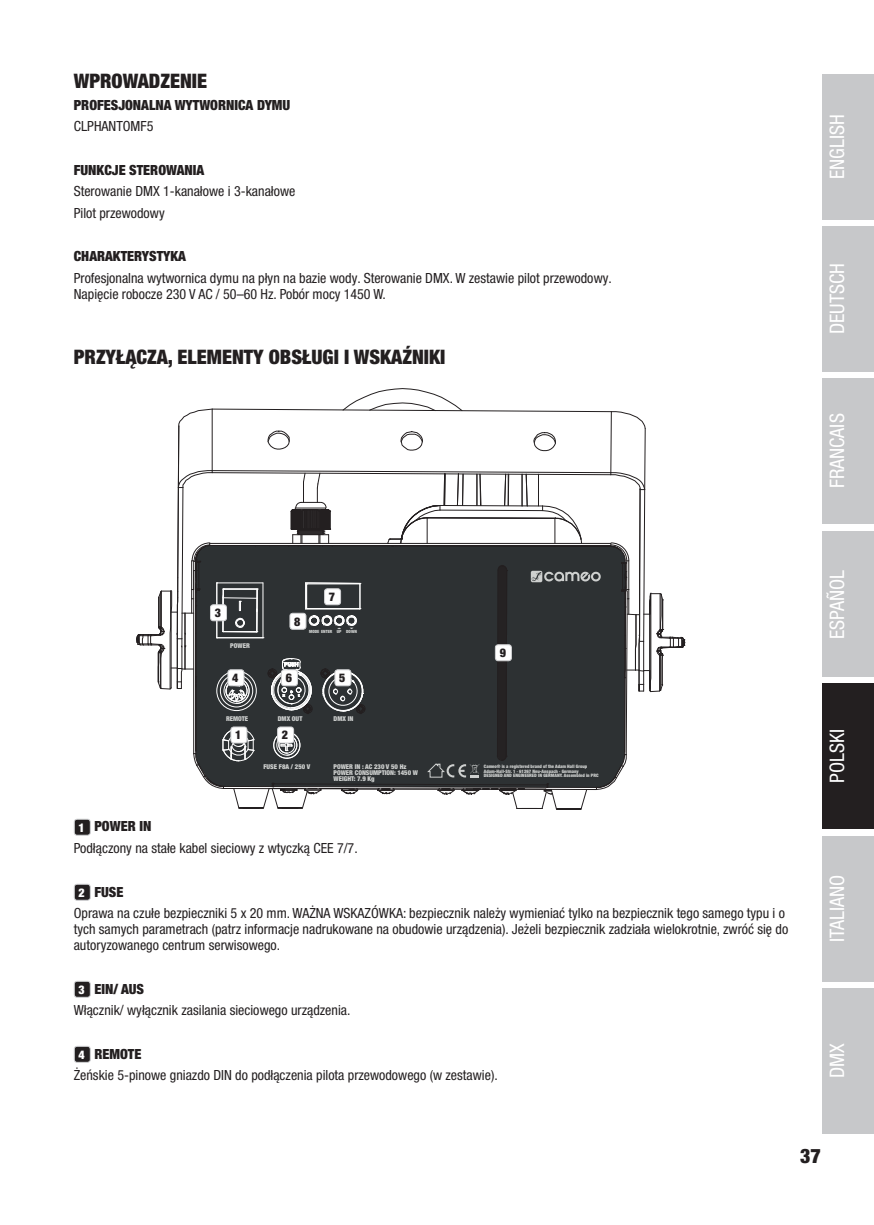
<style>
.page{position:relative;width:874px;height:1225px;background:#fff}
.page>*{position:absolute;margin:0;border:0;box-sizing:border-box;transform-origin:0 0}
.t1{font:900 condensed 20px "Helvetica Neue LT Pro";color:#231f20}
.t2{font:condensed 20px "Helvetica Neue LT Std";color:#fff}
.t3{font:900 condensed 20px "Helvetica Neue LT Std";color:#231f20}
.t4{font:condensed 14px/21.6px "Helvetica Neue LT Pro";color:#231f20}
.t5{font:900 condensed 14px "Helvetica Neue LT Pro";color:#231f20}
.t6{font:900 condensed 12px "Helvetica Neue LT Pro";color:#231f20}
.t7{font:900 condensed 6.6px/6px "Helvetica Neue LT Pro";color:#ced0cf}
.t8{font:900 condensed 4.6px/4.6px "Helvetica Neue LT Pro";color:#ced0cf}
.t9{font:900 condensed 4.4px "Helvetica Neue LT Pro";color:#ced0cf}
.s1{font-weight:900;font-size:12px;color:#fff}
.s2{font-weight:900}
</style>
<div class="page">
<div style="left:821px;top:988px;width:52px;height:146px;background:#c7c8ca"></div>
<div style="left:821px;top:74px;width:52px;height:145px;background:#c7c8ca"></div>
<div style="left:821px;top:226px;width:52px;height:145px;background:#c7c8ca"></div>
<div style="left:821px;top:378px;width:52px;height:146px;background:#c7c8ca"></div>
<div style="left:821px;top:531px;width:52px;height:146px;background:#c7c8ca"></div>
<div style="left:821px;top:683px;width:52px;height:146px;background:#231f20"></div>
<div style="left:821px;top:836px;width:52px;height:145px;background:#c7c8ca"></div>
<svg style="left:137px;top:388px;width:547px;height:421px"></svg>
<div style="left:497px;top:565px;width:9px;height:195px;background:#231f20;border-radius:4px"></div>
<div style="left:210px;top:605px;width:16px;height:16px;background:#fff;border-radius:3px"></div>
<div style="left:210px;top:604px;width:17px;height:17px;border:1px solid #d1d2d4;border-radius:3px"></div>
<div style="left:324px;top:589px;width:16px;height:16px;background:#fff;border-radius:3px"></div>
<div style="left:324px;top:588px;width:17px;height:17px;border:1px solid #d1d2d4;border-radius:3px"></div>
<div style="left:290px;top:613px;width:16px;height:16px;background:#fff;border-radius:3px"></div>
<div style="left:289px;top:613px;width:17px;height:17px;border:1px solid #d1d2d4;border-radius:3px"></div>
<div style="left:228px;top:670px;width:16px;height:16px;background:#fff;border-radius:3px"></div>
<div style="left:227px;top:669px;width:17px;height:17px;border:1px solid #d1d2d4;border-radius:3px"></div>
<div style="left:281px;top:670px;width:16px;height:16px;background:#fff;border-radius:3px"></div>
<div style="left:281px;top:669px;width:17px;height:17px;border:1px solid #d1d2d4;border-radius:3px"></div>
<div style="left:335px;top:670px;width:16px;height:16px;background:#fff;border-radius:3px"></div>
<div style="left:334px;top:669px;width:17px;height:17px;border:1px solid #d1d2d4;border-radius:3px"></div>
<div style="left:231px;top:727px;width:16px;height:16px;background:#fff;border-radius:3px"></div>
<div style="left:230px;top:726px;width:17px;height:17px;border:1px solid #d1d2d4;border-radius:3px"></div>
<div style="left:277px;top:727px;width:16px;height:16px;background:#fff;border-radius:3px"></div>
<div style="left:277px;top:726px;width:17px;height:17px;border:1px solid #d1d2d4;border-radius:3px"></div>
<div style="left:495px;top:645px;width:16px;height:16px;background:#fff;border-radius:3px"></div>
<div style="left:494px;top:644px;width:17px;height:17px;border:1px solid #d1d2d4;border-radius:3px"></div>
<div style="left:74px;top:819px;width:16px;height:16px;background:#231f20;border-radius:3px"></div>
<div style="left:74px;top:818px;width:17px;height:17px;border:1px solid #d1d2d4;border-radius:3px"></div>
<div style="left:74px;top:884px;width:16px;height:16px;background:#231f20;border-radius:3px"></div>
<div style="left:74px;top:883px;width:17px;height:17px;border:1px solid #d1d2d4;border-radius:3px"></div>
<div style="left:74px;top:981px;width:16px;height:16px;background:#231f20;border-radius:3px"></div>
<div style="left:74px;top:980px;width:17px;height:17px;border:1px solid #d1d2d4;border-radius:3px"></div>
<div style="left:74px;top:1046px;width:16px;height:16px;background:#231f20;border-radius:3px"></div>
<div style="left:74px;top:1045px;width:17px;height:17px;border:1px solid #d1d2d4;border-radius:3px"></div>
<h1 class="t1" style="left:74px;top:69px;width:135px">WPROWADZENIE</h1>
<p class="t5" style="left:74px;top:96px;width:218px">PROFESJONALNA WYTWORNICA DYMU</p>
<p class="t4" style="left:74px;top:115px;width:81px">CLPHANTOMF5</p>
<p class="t5" style="left:74px;top:161px;width:132px">FUNKCJE STEROWANIA</p>
<p class="t4" style="left:74px;top:180px;width:223px">Sterowanie DMX 1-kanałowe i 3-kanałowe<br>Pilot przewodowy</p>
<p class="t5" style="left:74px;top:248px;width:114px">CHARAKTERYSTYKA</p>
<p class="t4" style="left:74px;top:270px;width:539px;line-height:16px">Profesjonalna wytwornica dymu na płyn na bazie wody. Sterowanie DMX. W zestawie pilot przewodowy.<br>Napięcie robocze 230 V AC / 50–60 Hz. Pobór mocy 1450 W.</p>
<h1 class="t1" style="left:74px;top:345px;width:373px">PRZYŁĄCZA, ELEMENTY OBSŁUGI I WSKAŹNIKI</h1>
<h1 class="t2" style="left:824px;top:179px;width:66px;rotate:-90deg">ENGLISH</h1>
<h1 class="t2" style="left:824px;top:334px;width:73px;rotate:-90deg">DEUTSCH</h1>
<h1 class="t2" style="left:824px;top:488px;width:76px;rotate:-90deg">FRANCAIS</h1>
<p class="t6" style="left:215px;top:605px;width:8px">3</p>
<p class="t7" style="left:230px;top:642px;width:21px">POWER</p>
<p class="t6" style="left:294px;top:614px;width:8px">8</p>
<p class="t6" style="left:329px;top:589px;width:8px">7</p>
<p class="t9" style="left:309px;top:628px;width:49px">MODE ENTER UP DOWN</p>
<p class="t6" style="left:232px;top:670px;width:8px">4</p>
<p class="t6" style="left:286px;top:670px;width:8px">6</p>
<p class="t6" style="left:339px;top:670px;width:8px">5</p>
<p class="t7" style="left:226px;top:715px;width:24px">REMOTE</p>
<p class="t7" style="left:278px;top:715px;width:26px">DMX OUT</p>
<p class="t7" style="left:333px;top:715px;width:21px">DMX IN</p>
<p class="t6" style="left:235px;top:728px;width:8px">1</p>
<p class="t6" style="left:282px;top:728px;width:8px">2</p>
<p class="t7" style="left:263px;top:764px;width:48px">FUSE F8A / 250 V</p>
<p class="t7" style="left:333px;top:764px;width:86px">POWER IN : AC 230 V 50 Hz<br>POWER CONSUMPTION: 1450 W<br>WEIGHT: 7.9 Kg</p>
<p class="t6" style="left:499px;top:645px;width:8px">9</p>
<p class="t8" style="left:483px;top:764px;width:116px">Cameo® is a registered brand of the Adam Hall Group<br>Adam-Hall-Str. 1 · 61267 Neu-Anspach · Germany<br>DESIGNED AND ENGINEERED IN GERMANY. Assembled in PRC</p>
<p class="t4" style="left:74px;top:815px;width:285px;text-indent:5px"><span class="s1">1</span> <span class="s2">POWER IN<br></span>Podłączony na stałe kabel sieciowy z wtyczką CEE 7/7.</p>
<p class="t4" style="left:74px;top:880px;width:712px;text-indent:5px"><span class="s1">2</span> <span class="s2">FUSE<br></span>Oprawa na czułe bezpieczniki 5 x 20 mm. WAŻNA WSKAZÓWKA: bezpiecznik należy wymieniać tylko na bezpiecznik tego samego typu i o</p>
<p class="t4" style="left:74px;top:921px;width:715px;line-height:16px">tych samych parametrach (patrz informacje nadrukowane na obudowie urządzenia). Jeżeli bezpiecznik zadziała wielokrotnie, zwróć się do autoryzowanego centrum serwisowego.</p>
<p class="t4" style="left:74px;top:977px;width:278px;text-indent:5px"><span class="s1">3</span> <span class="s2">EIN/ AUS<br></span>Włącznik/ wyłącznik zasilania sieciowego urządzenia.</p>
<p class="t4" style="left:74px;top:1042px;width:425px;text-indent:5px"><span class="s1">4</span> <span class="s2">REMOTE<br></span>Żeńskie 5-pinowe gniazdo DIN do podłączenia pilota przewodowego (w zestawie).</p>
<h1 class="t2" style="left:825px;top:639px;width:71px;rotate:-90deg">ESPAÑOL</h1>
<h1 class="t2" style="left:825px;top:783px;width:55px;rotate:-90deg">POLSKI</h1>
<h1 class="t2" style="left:825px;top:942px;width:69px;rotate:-90deg">ITALIANO</h1>
<h1 class="t2" style="left:825px;top:1078px;width:36px;rotate:-90deg">DMX</h1>
<h1 class="t3" style="left:799px;top:1143px;width:22px">37</h1>
</div>
